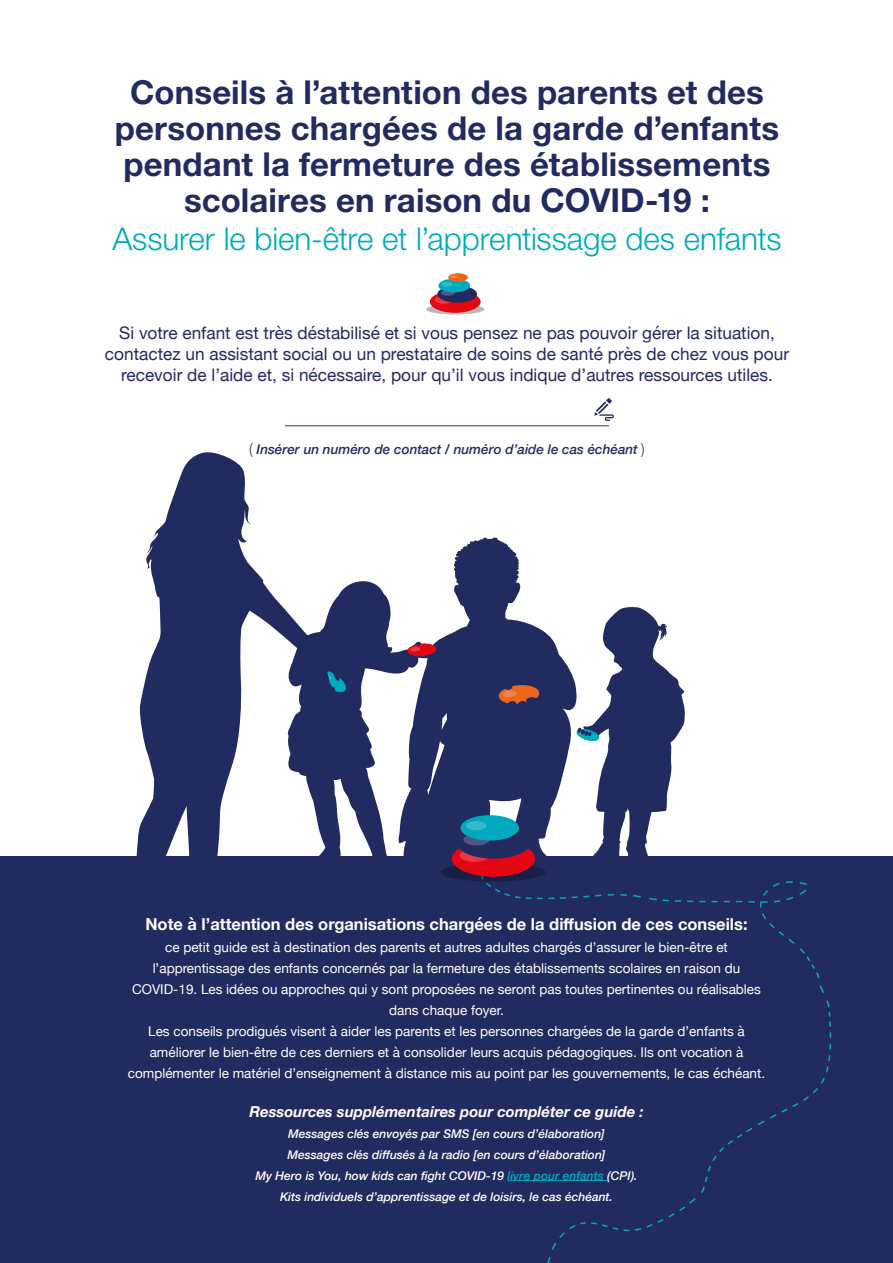
<style>
.page{position:relative;width:893px;height:1263px;background:#fff}
.page>*{position:absolute;margin:0;border:0;box-sizing:border-box;transform-origin:0 0}
.t1{font:700 33px/36px "Helvetica Neue LT Std";letter-spacing:.005em;color:#222b60;text-align:center}
.t2{font:300 31.5px "Helvetica Neue LT Std";letter-spacing:-.005em;color:#00aabe}
.t3{font:300 18px "Helvetica Neue LT Std";color:#222b60}
.t4{font:17.25px/21px "Helvetica Neue";color:#222b60;text-align:center}
.t5{font:700 16.5px "Helvetica Neue";color:#fff}
.t6{font:italic 700 15px "Helvetica Neue";color:#fff}
.t7{font:13.5px/21px "Helvetica Neue";color:#fff;text-align:center}
.t8{font:italic 500 13.5px "Helvetica Neue";color:#222b60}
.t9{font:italic 500 12px "Helvetica Neue";color:#fff}
.s1{font-family:"Helvetica Neue LT Std";font-weight:300;font-style:normal;font-size:15px}
.s2{color:#00aabe}
</style>
<div class="page">
<svg style="left:435px;top:538px;width:141px;height:319px;fill:#222b60"></svg>
<div style="left:0;top:857px;width:893px;height:406px;background:#222b60"></div>
<svg style="left:594px;top:398px;width:20px;height:23px"></svg>
<svg style="left:426px;top:304px;width:58px;height:10px"></svg>
<div style="left:430px;top:291px;width:51px;height:22px;background:#e40713;border-radius:50%"></div>
<svg style="left:434px;top:296px;width:19px;height:8px"></svg>
<div style="left:437px;top:286px;width:40px;height:17px;background:#222b60;border-radius:50%"></div>
<svg style="left:441px;top:290px;width:14px;height:6px"></svg>
<div style="left:438px;top:279px;width:32px;height:13px;background:#00aabe;border-radius:50%"></div>
<div style="left:441px;top:282px;width:12px;height:5px;background:#35bac9;border-radius:50%"></div>
<div style="left:448px;top:273px;width:20px;height:9px;background:#ec661c;border-radius:50%"></div>
<svg style="left:450px;top:275px;width:7px;height:3px"></svg>
<svg style="left:340px;top:581px;width:95px;height:276px;fill:#222b60"></svg>
<svg style="left:498px;top:684px;width:42px;height:21px"></svg>
<svg style="left:486px;top:876px;width:346px;height:387px"></svg>
<div style="left:517px;top:701px;width:12px;height:13px;background:#222b60;border-radius:50%"></div>
<div style="left:526px;top:697px;width:12px;height:7px;background:#222b60;border-radius:50%"></div>
<div style="left:508px;top:701px;width:9px;height:7px;background:#222b60;border-radius:50%"></div>
<div style="left:504px;top:683px;width:8px;height:7px;background:#222b60;border-radius:50%"></div>
<svg style="left:407px;top:642px;width:30px;height:15px"></svg>
<svg style="left:340px;top:668px;width:8px;height:26px"></svg>
<svg style="left:576px;top:607px;width:110px;height:250px"></svg>
<svg style="left:121px;top:452px;width:219px;height:405px"></svg>
<hr style="left:507px;top:1180px;width:100px;height:1px;background:#00aabe">
<div style="left:441px;top:863px;width:105px;height:18px;background:#181e46;border-radius:50%"></div>
<div style="left:452px;top:840px;width:83px;height:37px;background:#e40713;border-radius:50%"></div>
<div style="left:460px;top:849px;width:29px;height:13px;background:#e73a44;border-radius:50%"></div>
<div style="left:456px;top:826px;width:75px;height:33px;background:#222b60;border-radius:50%"></div>
<svg style="left:463px;top:834px;width:27px;height:11px"></svg>
<div style="left:461px;top:815px;width:58px;height:25px;background:#00aabe;border-radius:50%"></div>
<div style="left:466px;top:821px;width:21px;height:9px;background:#35bac9;border-radius:50%"></div>
<p class="t1" style="left:115px;top:74px;width:666px">Conseils à l’attention des parents et des personnes chargées de la garde d’enfants pendant la fermeture des établissements scolaires en raison du COVID-19 :</p>
<p class="t2" style="left:112px;top:220px;width:671px">Assurer le bien-être et l’apprentissage des enfants</p>
<p class="t4" style="left:105px;top:324px;width:686px">Si votre enfant est très déstabilisé et si vous pensez ne pas pouvoir gérer la situation, contactez un assistant social ou un prestataire de soins de santé près de chez vous pour recevoir de l’aide et, si nécessaire, pour qu’il vous indique d’autres ressources utiles.</p>
<p class="t3" style="left:285px;top:407px;width:325px">____________________________________</p>
<p class="t8" style="left:249px;top:438px;width:397px"><span class="s1">(</span> Insérer un numéro de contact / numéro d’aide le cas échéant <span class="s1">)</span></p>
<p class="t5" style="left:145px;top:912px;width:604px">Note à l’attention des organisations chargées de la diffusion de ces conseils:</p>
<p class="t7" style="left:132px;top:937px;width:630px">ce petit guide est à destination des parents et autres adultes chargés d’assurer le bien-être et l’apprentissage des enfants concernés par la fermeture des établissements scolaires en raison du COVID-19. Les idées ou approches qui y sont proposées ne seront pas toutes pertinentes ou réalisables dans chaque foyer.</p>
<p class="t7" style="left:128px;top:1021px;width:639px">Les conseils prodigués visent à aider les parents et les personnes chargées de la garde d’enfants à améliorer le bien-être de ces derniers et à consolider leurs acquis pédagogiques. Ils ont vocation à complémenter le matériel d’enseignement à distance mis au point par les gouvernements, le cas échéant.</p>
<p class="t6" style="left:249px;top:1099px;width:396px">Ressources supplémentaires pour compléter ce guide :</p>
<p class="t9" style="left:288px;top:1123px;width:318px">Messages clés envoyés par SMS [en cours d’élaboration]</p>
<p class="t9" style="left:288px;top:1144px;width:319px">Messages clés diffusés à la radio [en cours d’élaboration]</p>
<p class="t9" style="left:255px;top:1165px;width:384px">My Hero is You, how kids can fight COVID-19 <span class="s2">livre pour enfants</span> (CPI).</p>
<p class="t9" style="left:280px;top:1186px;width:334px">Kits individuels d’apprentissage et de loisirs, le cas échéant.</p>
</div>
